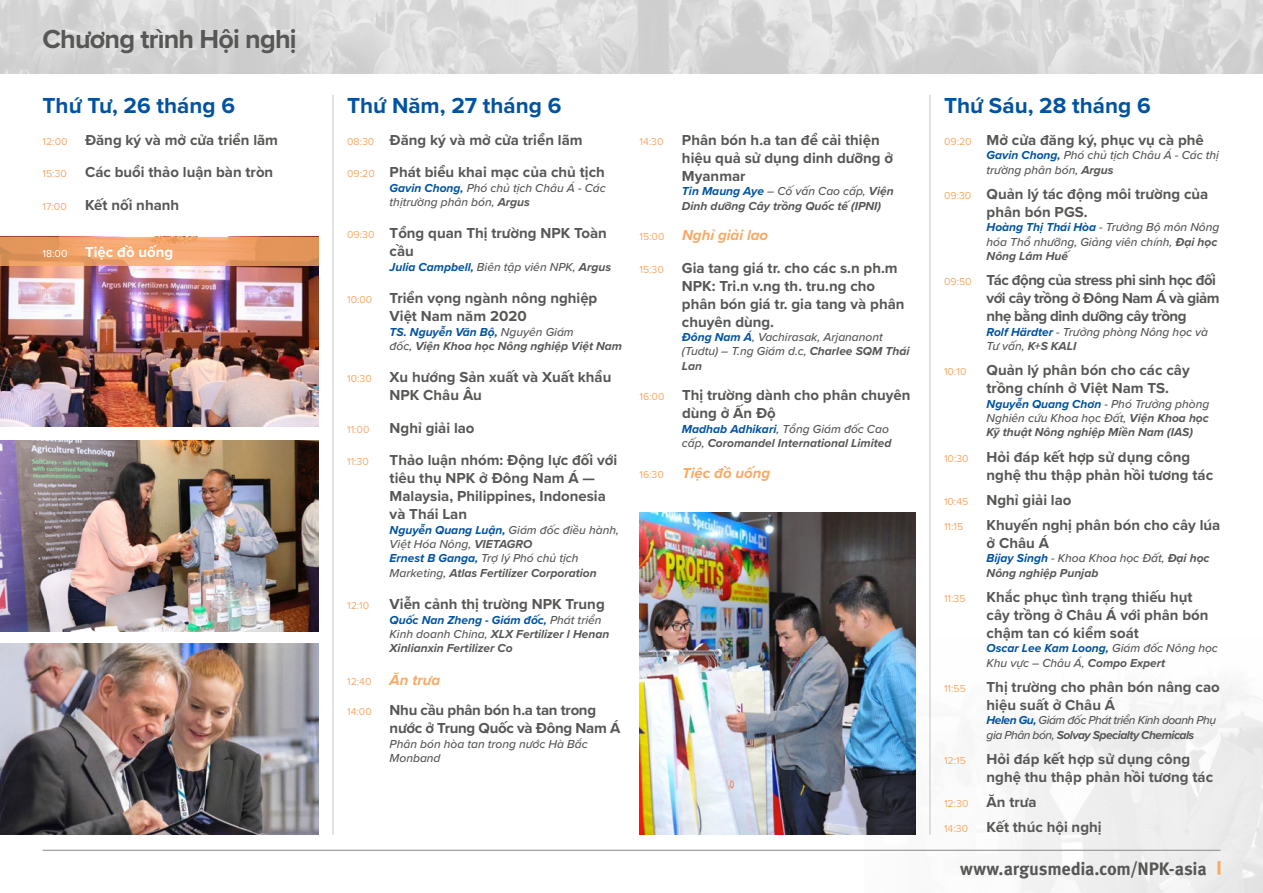
<style>
.page{position:relative;width:1263px;height:893px;background:#fff}
.page>*{position:absolute;margin:0;border:0;box-sizing:border-box;transform-origin:0 0}
.t1{font:700 27px "Proxima Nova";letter-spacing:-.03em;color:#575756}
.t2{font:700 22.5px "Proxima Nova";color:#0053a1}
.t3{font:700 18px "Meta Pro";letter-spacing:-.015em;color:#575756}
.t4{font:700 15px/18px "Proxima Nova";color:#575756}
.t5{font:700 15px/18px "Proxima Nova";letter-spacing:-.03em;color:#575756}
.t6{font:700 15px/30.6px "Proxima Nova";letter-spacing:-.02em;color:#575756}
.t7{font:italic 700 15px "Proxima Nova";color:#f7aa66}
.t8{font:700 15px "Proxima Nova";color:#fff}
.t9{font:italic 500 12px/14.4px "Proxima Nova";color:#575756}
.t10{font:italic 700 12px/14.4px "Proxima Nova";color:#575756}
.t11{font:italic 500 12px/14.4px "Proxima Nova";letter-spacing:-.04em;color:#575756}
.t12{font:10.5px "Proxima Nova";color:#f7aa66}
.s1{font-weight:400;font-size:10.5px;color:#f7aa66}
.s2{font-weight:700;color:#0053a1}
.s3{font-weight:700}
.s4{color:#0053a1}
.s5{font-weight:500}
.s6{font-style:italic;color:#f7aa66}
.s7{font-weight:400;font-size:10.5px}
.s8{font-weight:400;font-style:normal;font-size:10.5px}
</style>
<div class="page">
<img style="left:0;top:266px;width:319px;height:161px">
<img style="left:0;top:440px;width:319px;height:191px">
<img style="left:0;top:643px;width:319px;height:192px">
<hr style="left:1217px;top:861px;width:3px;height:14px;background:#f7aa66">
<hr style="left:43px;top:850px;width:1177px;height:1px;background:#878787">
<hr style="left:333px;top:95px;width:1px;height:740px;background:#c6c6c6">
<hr style="left:930px;top:95px;width:1px;height:740px;background:#c6c6c6">
<img style="left:0;top:0;width:1263px;height:74px">
<svg style="left:0;top:237px;width:319px;height:29px;background:#eb9f67"></svg>
<img style="left:639px;top:513px;width:277px;height:322px">
<h1 class="t1" style="left:43px;top:19px;width:256px">Chương trình Hội nghị</h1>
<h2 class="t2" style="left:43px;top:88px;width:194px">Thứ Tư, 26 tháng 6</h2>
<h2 class="t2" style="left:347px;top:88px;width:216px">Thứ Năm, 27 tháng 6</h2>
<h2 class="t2" style="left:944px;top:88px;width:208px">Thứ Sáu, 28 tháng 6</h2>
<p class="t4" style="left:43px;top:123px;width:237px;line-height:32.4px"><span class="s1">12:00</span> Đăng ký và mở cửa triển lãm<br><span class="s1">15:30</span> Các buổi thảo luận bàn tròn<br><span class="s1">17:00</span> Kết nối nhanh</p>
<p class="t4" style="left:347px;top:123px;width:259px;line-height:32.4px"><span class="s1">08:30</span> Đăng ký và mở cửa triển lãm<br><span class="s1">09:20</span> Phát biểu khai mạc của chủ tịch</p>
<p class="t9" style="left:390px;top:180px;width:218px"><span class="s2">Gavin Chong,</span> Phó chủ tịch Châu Á - Các thịtrường phân bón, <span class="s3">Argus</span></p>
<p class="t4" style="left:390px;top:224px;width:219px;text-indent:-43px"><span class="s1">09:30</span> Tổng quan Thị trường NPK Toàn cầu</p>
<p class="t9" style="left:390px;top:259px;width:223px"><span class="s2">Julia Campbell,</span> Biên tập viên NPK, <span class="s3">Argus</span></p>
<p class="t4" style="left:390px;top:289px;width:209px;text-indent:-43px"><span class="s1">10:00</span> Triển vọng ngành nông nghiệp<br>Việt Nam năm 2020</p>
<p class="t10" style="left:390px;top:324px;width:234px"><span class="s4">TS. Nguyễn Văn Bộ,</span> <span class="s5">Nguyên Giám<br>đốc,</span> Viện Khoa học Nông nghiệp Việt Nam</p>
<p class="t4" style="left:390px;top:368px;width:223px;text-indent:-43px"><span class="s1">10:30</span> Xu hướng Sản xuất và Xuất khẩu<br>NPK Châu Âu</p>
<p class="t12" style="left:347px;top:421px;width:24px">11:00</p>
<p class="t4" style="left:390px;top:418px;width:86px">Nghỉ giải lao</p>
<p class="t12" style="left:347px;top:454px;width:23px">11:30</p>
<p class="t4" style="left:390px;top:451px;width:229px">Thảo luận nhóm: Động lực đối với tiêu thụ NPK ở Đông Nam Á —<br>Malaysia, Philippines, Indonesia và Thái Lan</p>
<p class="t9" style="left:390px;top:522px;width:231px"><span class="s2">Nguyễn Quang Luận,</span> Giám đốc điều hành, Việt Hóa Nông, <span class="s3">VIETAGRO<br></span><span class="s2">Ernest B Ganga,</span> Trợ lý Phó chủ tịch Marketing, <span class="s3">Atlas Fertilizer Corporation</span></p>
<p class="t12" style="left:347px;top:598px;width:24px">12:10</p>
<p class="t4" style="left:390px;top:595px;width:217px">Viễn cảnh thị trường NPK Trung</p>
<p class="t10" style="left:390px;top:612px;width:221px"><span class="s4">Quốc Nan Zheng - Giám đốc,</span> <span class="s5">Phát triển<br>Kinh doanh China,</span> XLX Fertilizer l Henan<br>Xinlianxin Fertilizer Co</p>
<p class="t6" style="left:347px;top:664px;width:251px"><span class="s1">12:40</span> <span class="s6">Ăn trưa<br></span><span class="s1">14:00</span> Nhu cầu phân bón h.a tan trong</p>
<p class="t6" style="left:390px;top:713px;width:232px">nước ở Trung Quốc và Đông Nam Á</p>
<p class="t9" style="left:390px;top:736px;width:200px">Phân bón hòa tan trong nước Hà Bắc<br>Monband</p>
<p class="t8" style="left:43px;top:241px;width:132px"><span class="s7">18:00</span> Tiệc đồ uống</p>
<p class="t4" style="left:682px;top:130px;width:213px;text-indent:-43px"><span class="s1">14:30</span> Phân bón h.a tan để cải thiện hiệu quả sử dụng dinh dưỡng ở<br>Myanmar</p>
<p class="t10" style="left:682px;top:184px;width:213px"><span class="s4">Tin Maung Aye</span> <span class="s5">– Cố vấn Cao cấp,</span> Viện<br>Dinh dưỡng Cây trồng Quốc tế (IPNI)</p>
<p class="t4" style="left:639px;top:219px;width:260px;line-height:32.4px"><span class="s1">15:00</span> <span class="s6">Nghỉ giải lao<br></span><span class="s1">15:30</span> Gia tang giá tr. cho các s.n ph.m</p>
<p class="t4" style="left:682px;top:276px;width:224px">NPK: Tri.n v.ng th. tru.ng cho phân bón giá tr. gia tang và phân chuyên dùng.</p>
<p class="t9" style="left:682px;top:329px;width:229px"><span class="s2">Ðông Nam Á</span>, Vachirasak, Arjananont (Tudtu) – T.ng Giám d.c, <span class="s3">Charlee SQM Thái<br>Lan</span></p>
<p class="t4" style="left:682px;top:386px;width:230px;text-indent:-43px"><span class="s1">16:00</span> Thị trường dành cho phân chuyên dùng ở Ấn Độ</p>
<p class="t10" style="left:682px;top:421px;width:211px"><span class="s4">Madhab Adhikari</span><span class="s5">, Tổng Giám đốc Cao cấp,</span> Coromandel International Limited</p>
<p class="t7" style="left:639px;top:462px;width:132px"><span class="s8">16:30</span> Tiệc đồ uống</p>
<p class="t4" style="left:944px;top:130px;width:261px"><span class="s1">09:20</span> Mở cửa đăng ký, phục vụ cà phê</p>
<p class="t9" style="left:986px;top:147px;width:234px"><span class="s2">Gavin Chong,</span> Phó chủ tịch Châu Á - Các thị trường phân bón, <span class="s3">Argus</span></p>
<p class="t4" style="left:986px;top:184px;width:223px;text-indent:-43px"><span class="s1">09:30</span> Quản lý tác động môi trường của phân bón PGS.</p>
<p class="t9" style="left:986px;top:219px;width:234px"><span class="s2">Hoàng Thị Thái Hòa</span> - Trưởng Bộ môn Nông hóa Thổ nhưỡng, Giảng viên chính, <span class="s3">Đại học<br>Nông Lâm Huế</span></p>
<p class="t5" style="left:986px;top:271px;width:235px;text-indent:-43px"><span class="s1">09:50</span> Tác động của stress phi sinh học đối với cây trồng ở Đông Nam Á và giảm nhẹ bằng dinh dưỡng cây trồng</p>
<p class="t9" style="left:986px;top:324px;width:223px"><span class="s2">Rolf Härdter</span> - Trưởng phòng Nông học và<br>Tư vấn, <span class="s3">K+S KALI</span></p>
<p class="t12" style="left:944px;top:364px;width:24px">10:10</p>
<p class="t4" style="left:986px;top:361px;width:205px">Quản lý phân bón cho các cây trồng chính ở Việt Nam TS.</p>
<p class="t10" style="left:986px;top:396px;width:224px;text-align:justify"><span class="s4">Nguyễn Quang Chơn</span> <span class="s5">- Phó Trưởng phòng Nghiên cứu Khoa học Đất,</span> Viện Khoa học Kỹ thuật Nông nghiệp Miền Nam (IAS)</p>
<p class="t4" style="left:986px;top:447px;width:228px;text-indent:-43px"><span class="s1">10:30</span> Hỏi đáp kết hợp sử dụng công nghệ thu thập phản hồi tương tác</p>
<p class="t4" style="left:944px;top:490px;width:129px"><span class="s1">10:45</span> Nghỉ giải lao</p>
<p class="t12" style="left:944px;top:519px;width:21px">11:15</p>
<p class="t4" style="left:986px;top:516px;width:235px">Khuyến nghị phân bón cho cây lúa ở Châu Á</p>
<p class="t10" style="left:986px;top:551px;width:224px"><span class="s4">Bijay Singh</span> <span class="s5">- Khoa Khoa học Đất,</span> Đại học<br>Nông nghiệp Punjab</p>
<p class="t12" style="left:944px;top:591px;width:23px">11:35</p>
<p class="t4" style="left:986px;top:588px;width:223px">Khắc phục tình trạng thiếu hụt cây trồng ở Châu Á với phân bón chậm tan có kiểm soát</p>
<p class="t9" style="left:986px;top:641px;width:233px"><span class="s2">Oscar Lee Kam Loong,</span> Giám đốc Nông học<br>Khu vực – Châu Á, <span class="s3">Compo Expert</span></p>
<p class="t12" style="left:944px;top:681px;width:23px">11:55</p>
<p class="t4" style="left:986px;top:678px;width:235px">Thị trường cho phân bón nâng cao hiệu suất ở Châu Á</p>
<p class="t11" style="left:986px;top:713px;width:231px"><span class="s2">Helen Gu,</span> Giám đốc Phát triển Kinh doanh Phụ gia Phân bón, <span class="s3">Solvay Specialty Chemicals</span></p>
<p class="t12" style="left:944px;top:753px;width:23px">12:15</p>
<p class="t4" style="left:986px;top:750px;width:228px">Hỏi đáp kết hợp sử dụng công nghệ thu thập phản hồi tương tác</p>
<p class="t4" style="left:944px;top:789px;width:159px;line-height:25.2px"><span class="s1">12:30</span> Ăn trưa<br><span class="s1">14:30</span> Kết thúc hội nghị</p>
<p class="t3" style="left:960px;top:854px;width:248px">www.argusmedia.com/NPK-asia</p>
</div>
